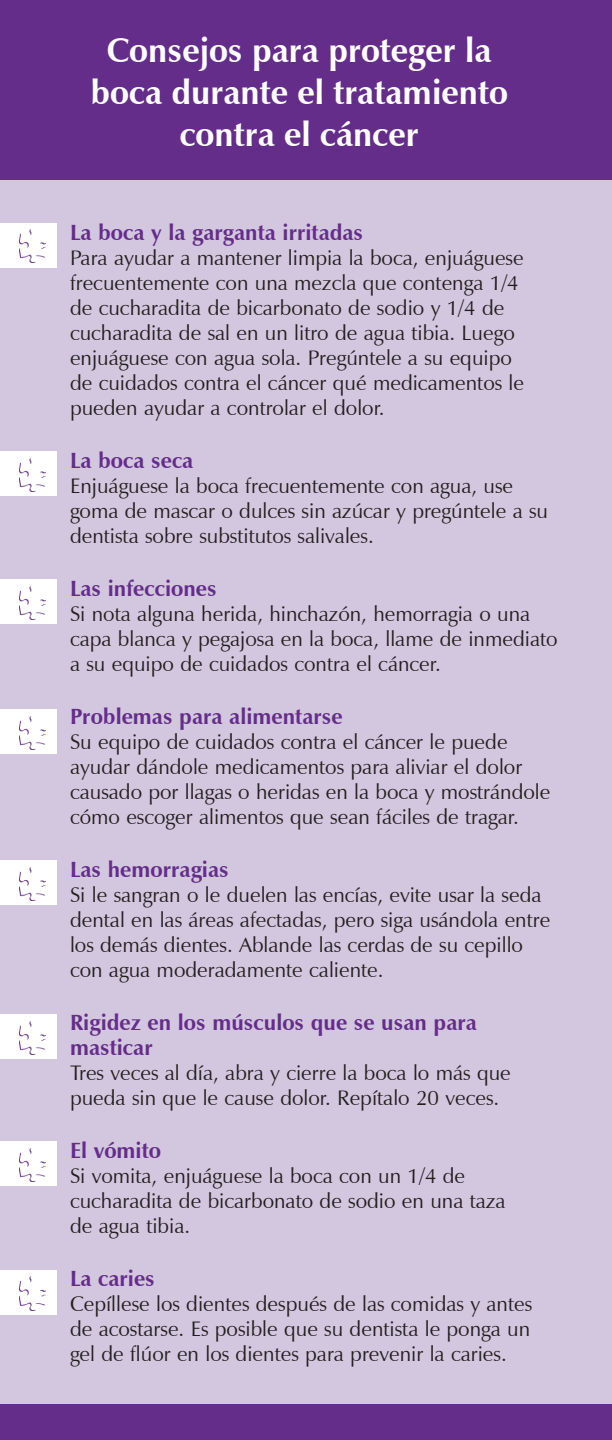
<style>
.page{position:relative;width:612px;height:1440px;background:#fff}
.page>*{position:absolute;margin:0;border:0;box-sizing:border-box;transform-origin:0 0}
.t1{font:700 34px/42px "Zapf Humanist 601 BT";color:#fff;text-align:center}
.t2{font:700 22px/25px "Zapf Humanist 601 BT";color:#642d89}
.t3{font:21px/25px "Zapf Humanist 601 BT";color:#231f20}
.s1{font-size:20.6px}
</style>
<div class="page">
<div style="left:0;top:57px;width:612px;height:1347px;background:#d3c7df"></div>
<div style="left:0;top:1404px;width:612px;height:36px;background:#642d89"></div>
<div style="left:0;top:223px;width:57px;height:45px;background:#fff"></div>
<div style="left:0;top:452px;width:57px;height:44px;background:#fff"></div>
<div style="left:0;top:579px;width:57px;height:45px;background:#fff"></div>
<div style="left:0;top:710px;width:57px;height:44px;background:#fff"></div>
<div style="left:0;top:860px;width:57px;height:45px;background:#fff"></div>
<div style="left:0;top:1015px;width:57px;height:44px;background:#fff"></div>
<div style="left:0;top:1141px;width:57px;height:45px;background:#fff"></div>
<div style="left:0;top:1270px;width:57px;height:45px;background:#fff"></div>
<div style="left:0;top:0;width:612px;height:180px;background:#642d89"></div>
<img style="left:19px;top:230px;width:26px;height:33px">
<img style="left:19px;top:458px;width:26px;height:34px">
<img style="left:19px;top:586px;width:26px;height:33px">
<img style="left:19px;top:716px;width:26px;height:34px">
<img style="left:19px;top:867px;width:26px;height:34px">
<img style="left:19px;top:1021px;width:26px;height:34px">
<img style="left:19px;top:1148px;width:26px;height:33px">
<img style="left:19px;top:1277px;width:26px;height:33px">
<h2 class="t1" style="left:91px;top:29px;width:419px">Consejos para proteger la boca durante el tratamiento contra el cáncer</h2>
<h3 class="t2" style="left:70px;top:220px;width:295px">La boca y la garganta irritadas</h3>
<p class="t3" style="left:70px;top:245px;width:456px">Para ayudar a mantener limpia la boca, enjuáguese frecuentemente con una mezcla que contenga 1/4 de cucharadita de bicarbonato de sodio y 1/4 de cucharadita de sal en un litro de agua tibia. Luego enjuáguese con agua sola. Pregúntele a su equipo de cuidados contra el cáncer qué medicamentos le pueden ayudar a controlar el dolor.</p>
<h3 class="t2" style="left:70px;top:448px;width:125px">La boca seca</h3>
<p class="t3" style="left:70px;top:473px;width:480px">Enjuáguese la boca frecuentemente con agua, use goma de mascar o dulces sin azúcar y pregúntele a su dentista sobre substitutos salivales.</p>
<h3 class="t2" style="left:70px;top:576px;width:148px">Las infecciones</h3>
<p class="t3" style="left:70px;top:601px;width:489px">Si nota alguna herida, hinchazón, hemorragia o una capa blanca y pegajosa en la boca, llame de inmediato a su equipo de cuidados contra el cáncer.</p>
<h3 class="t2" style="left:70px;top:704px;width:274px">Problemas para alimentarse</h3>
<p class="t3" style="left:70px;top:729px;width:482px">Su equipo de cuidados contra el cáncer le puede ayudar dándole medicamentos para aliviar el dolor causado por llagas o heridas en la boca y mostrándole cómo escoger alimentos que sean fáciles de tragar.</p>
<h3 class="t2" style="left:70px;top:857px;width:160px">Las hemorragias</h3>
<p class="t3" style="left:70px;top:882px;width:482px">Si le sangran o le duelen las encías, evite usar la seda dental en las áreas afectadas, pero siga usándola entre los demás dientes. Ablande las cerdas de su cepillo con agua moderadamente caliente.</p>
<h3 class="t2" style="left:70px;top:1010px;width:409px">Rigidez en los músculos que se usan para masticar</h3>
<p class="t3" style="left:70px;top:1060px;width:442px">Tres veces al día, abra y cierre la boca lo más que pueda sin que le cause dolor. Repítalo 20 veces.</p>
<h3 class="t2" style="left:70px;top:1138px;width:93px">El vómito</h3>
<p class="t3" style="left:70px;top:1163px;width:437px">Si vomita, enjuáguese la boca con un 1/4 de cucharadita de bicarbonato de sodio en una taza de agua tibia<span class="s1">.</span></p>
<h3 class="t2" style="left:70px;top:1266px;width:86px">La caries</h3>
<p class="t3" style="left:70px;top:1291px;width:464px;text-align:justify">Cepíllese los dientes después de las comidas y antes de acostarse. Es posible que su dentista le ponga un gel de flúor en los dientes para prevenir la caries.</p>
</div>
